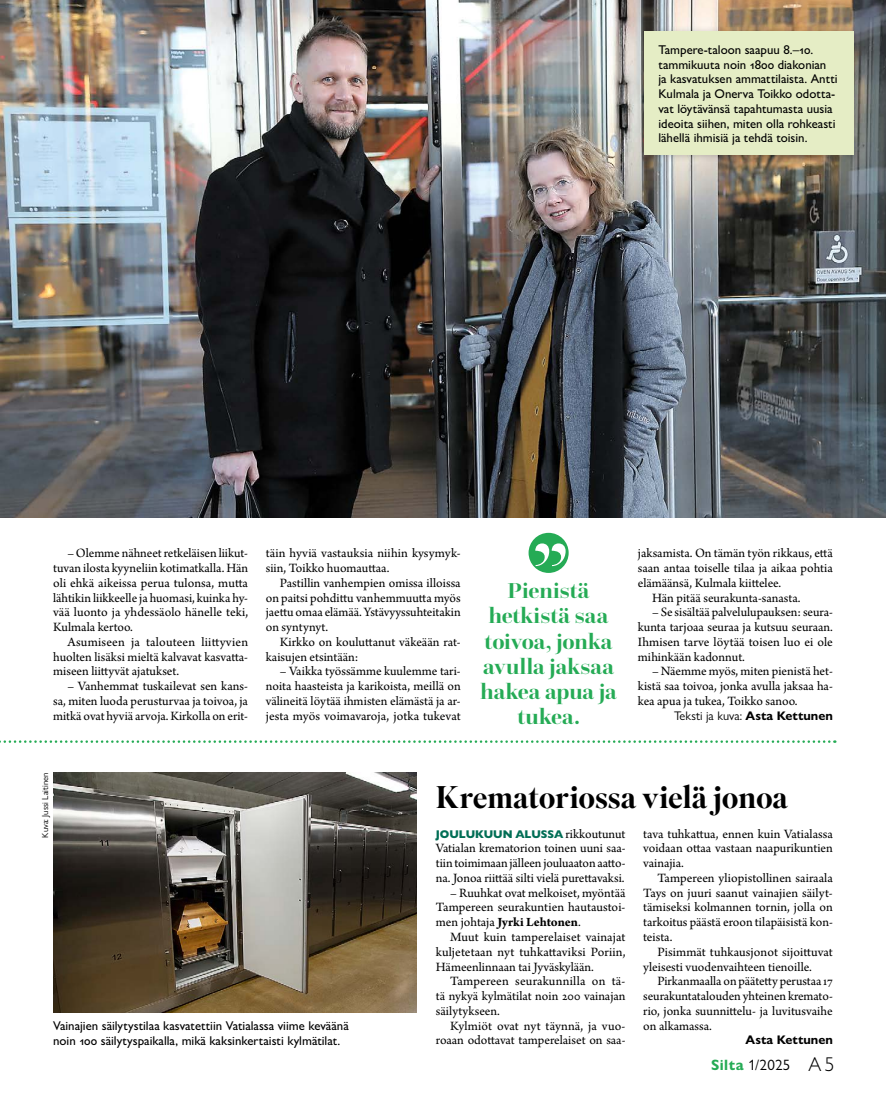
<style>
.page{position:relative;width:886px;height:1099px;background:#fff}
.page>*{position:absolute;margin:0;border:0;box-sizing:border-box;transform-origin:0 0}
.t1{font:500 31.25px "Superior Title";letter-spacing:-.01em;color:#000}
.t2{font:700 22.5px/25.2px "Questa Grande";color:#25ab55;text-align:center}
.t3{font:15px "Gill Sans Nova";color:#000}
.t4{font:13.38px/14.8px "Arno Pro";color:#000;text-align:justify}
.t5{font:500 12.75px/14.8px "Gill Sans Nova";color:#000}
.t6{font:12.5px "Gill Sans Nova";color:#000}
.t7{font:700 12.5px "Gill Sans Nova";color:#000}
.t8{font:800 11.25px "Gill Sans Nova";letter-spacing:-.005em;color:#006e55}
.t9{font:8.75px "Gill Sans Nova";color:#000}
.s1{font-weight:700}
.s2{font-family:"Arno Pro";font-weight:400;font-size:13.38px;color:#000}
.s3{font-weight:700;color:#25ab55}
.s4{font-weight:300;font-size:20px}
</style>
<div class="page">
<img style="left:0;top:0;width:886px;height:518px">
<div style="left:637px;top:25px;width:224px;height:137px;background:#000;opacity:.2"></div>
<div style="left:644px;top:32px;width:210px;height:123px;background:#e5edc5"></div>
<svg style="left:0;top:740px;width:835px;height:2px"></svg>
<div style="left:528px;top:533px;width:41px;height:40px;background:#25ab55;border-radius:50%"></div>
<svg style="left:535px;top:543px;width:31px;height:23px"></svg>
<img style="left:54px;top:772px;width:362px;height:240px">
<p class="t5" style="left:658px;top:42px;width:181px">Tampere-taloon saapuu 8.–10. tammikuuta noin 1800 diakonian ja kasvatuksen ammattilaista. Antti Kulmala ja Onerva Toikko odotta&shy;vat löytävänsä tapahtumasta uusia ideoita siihen, miten olla rohkeasti lähellä ihmisiä ja tehdä toisin.</p>
<p class="t4" style="left:53px;top:546px;width:196px;text-indent:14px">– Olemme nähneet retkeläisen liikut&shy;tuvan ilosta kyyneliin kotimatkalla. Hän oli ehkä aikeissa perua tulonsa, mutta lähtikin liikkeelle ja huomasi, kuinka hy&shy;vää luonto ja yhdessäolo hänelle teki, Kulmala kertoo.</p>
<p class="t4" style="left:53px;top:635px;width:196px;text-indent:14px">Asumiseen ja talouteen liittyvien huolten lisäksi mieltä kalvavat kasvatta&shy;miseen liittyvät ajatukset.</p>
<p class="t4" style="left:53px;top:679px;width:196px;text-indent:14px">– Vanhemmat tuskailevat sen kans&shy;sa, miten luoda perusturvaa ja toivoa, ja mitkä ovat hyviä arvoja. Kirkolla on erit-</p>
<p class="t4" style="left:266px;top:546px;width:196px">täin hyviä vastauksia niihin kysymyk&shy;siin, Toikko huomauttaa.</p>
<p class="t4" style="left:266px;top:576px;width:196px;text-indent:14px">Pastillin vanhempien omissa illoissa on paitsi pohdittu vanhemmuutta myös jaettu omaa elämää. Ystävyyssuhteitakin on syntynyt.</p>
<p class="t4" style="left:266px;top:635px;width:196px;text-indent:14px">Kirkko on kouluttanut väkeään rat&shy;kaisujen etsintään:</p>
<p class="t4" style="left:266px;top:664px;width:196px;text-indent:14px">– Vaikka työssämme kuulemme tari&shy;noita haasteista ja karikoista, meillä on välineitä löytää ihmisten elämästä ja ar&shy;jesta myös voimavaroja, jotka tukevat</p>
<h2 class="t2" style="left:480px;top:578px;width:138px">Pienistä hetkistä saa toivoa, jonka avulla jaksaa hakea apua ja tukea.</h2>
<p class="t4" style="left:638px;top:546px;width:196px">jaksamista. On tämän työn rikkaus, että</p>
<p class="t4" style="left:638px;top:561px;width:196px">saan antaa toiselle tilaa ja aikaa pohtia</p>
<p class="t4" style="left:638px;top:576px;width:145px">elämäänsä, Kulmala kiittelee.</p>
<p class="t4" style="left:652px;top:591px;width:150px">Hän pitää seurakunta-sanasta.</p>
<p class="t4" style="left:638px;top:605px;width:196px;text-indent:14px">– Se sisältää palvelulupauksen: seura&shy;kunta tarjoaa seuraa ja kutsuu seuraan.<br>Ihmisen tarve löytää toisen luo ei ole mihinkään kadonnut.</p>
<p class="t4" style="left:638px;top:664px;width:196px;text-indent:14px">– Näemme myös, miten pienistä het&shy;kistä saa toivoa, jonka avulla jaksaa ha&shy;kea apua ja tukea, Toikko sanoo.</p>
<p class="t6" style="left:674px;top:707px;width:160px">Teksti ja kuva: <span class="s1">Asta Kettunen</span></p>
<p class="t9" style="left:40px;top:837px;width:67px;rotate:-90deg">Kuva: Jussi Laitinen</p>
<p class="t5" style="left:53px;top:1018px;width:297px">Vainajien säilytystilaa kasvatettiin Vatialassa viime keväänä noin 100 säilytyspaikalla, mikä kaksinkertaisti kylmätilat.</p>
<h1 class="t1" style="left:436px;top:778px;width:354px">Krematoriossa vielä jonoa</h1>
<p class="t8" style="left:436px;top:826px;width:191px">JOULUKUUN ALUSSA <span class="s2">rikkoutunut</span></p>
<p class="t4" style="left:436px;top:841px;width:191px">Vatialan krematorion toinen uuni saa&shy;tiin toimimaan jälleen jouluaaton aatto&shy;na. Jonoa riittää silti vielä purettavaksi.</p>
<p class="t4" style="left:436px;top:886px;width:191px;text-indent:14px">– Ruuhkat ovat melkoiset, myöntää Tampereen seurakuntien hautaustoi&shy;men johtaja <span class="s1">Jyrki Lehtonen</span>.</p>
<p class="t4" style="left:436px;top:930px;width:191px;text-indent:14px">Muut kuin tamperelaiset vainajat kuljetetaan nyt tuhkattaviksi Poriin, Hämeenlinnaan tai Jyväskylään.</p>
<p class="t4" style="left:436px;top:974px;width:191px;text-indent:14px">Tampereen seurakunnilla on tä&shy;tä nykyä kylmätilat noin 200 vainajan säilytykseen.</p>
<p class="t4" style="left:436px;top:1018px;width:191px;text-align:right">Kylmiöt ovat nyt täynnä, ja vuo&shy;roaan odottavat tamperelaiset on saa-</p>
<p class="t4" style="left:643px;top:827px;width:191px">tava tuhkattua, ennen kuin Vatialassa voidaan ottaa vastaan naapurikuntien vainajia.</p>
<p class="t4" style="left:643px;top:871px;width:191px;text-indent:14px">Tampereen yliopistollinen sairaala Tays on juuri saanut vainajien säilyt&shy;tämiseksi kolmannen tornin, jolla on tarkoitus päästä eroon tilapäisistä kon&shy;teista.</p>
<p class="t4" style="left:643px;top:945px;width:191px;text-indent:14px">Pisimmät tuhkausjonot sijoittuvat yleisesti vuodenvaihteen tienoille.</p>
<p class="t4" style="left:643px;top:974px;width:191px;text-indent:14px">Pirkanmaalla on päätetty perustaa 17 seurakuntatalouden yhteinen kremato&shy;rio, jonka suunnittelu- ja luvitusvaihe on alkamassa.</p>
<p class="t7" style="left:745px;top:1032px;width:89px">Asta Kettunen</p>
<p class="t3" style="left:711px;top:1056px;width:125px"><span class="s3">Silta</span> 1/2025 <span class="s4">A 5</span></p>
</div>
